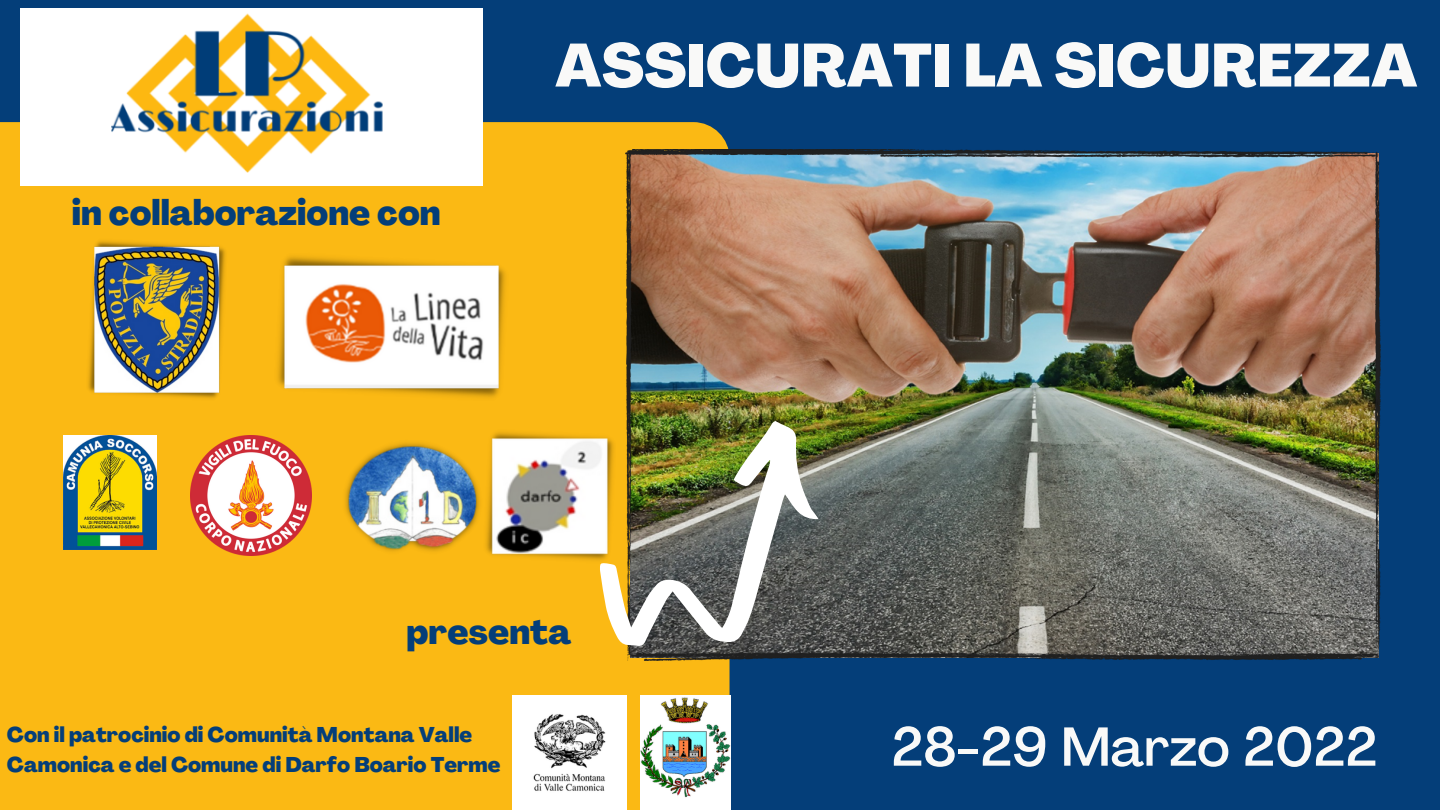
<style>
.page{position:relative;width:1440px;height:810px;background:#043e79}
.page>*{position:absolute;margin:0;border:0;box-sizing:border-box;transform-origin:0 0}
.t1{font:800 60px "Agrandir";color:#f9f9f8}
.t2{font:500 54px "Agrandir";color:#f9f9f8}
.t3{font:800 35px "Agrandir";color:#043e79}
.t4{font:800 21px/29.2px "Agrandir";color:#043e79}
</style>
<div class="page">
<div style="left:0;top:122px;width:730px;height:688px;background:#fbb914"></div>
<img style="left:20px;top:8px;width:462px;height:177px">
<img style="left:482px;top:427px;width:118px;height:137px">
<img style="left:274px;top:251px;width:235px;height:151px">
<img style="left:626px;top:150px;width:754px;height:510px">
<img style="left:600px;top:421px;width:219px;height:225px">
<img style="left:341px;top:438px;width:141px;height:116px">
<img style="left:86px;top:238px;width:142px;height:164px">
<img style="left:191px;top:435px;width:121px;height:121px">
<img style="left:63px;top:435px;width:94px;height:115px">
<img style="left:513px;top:696px;width:113px;height:113px">
<img style="left:641px;top:696px;width:89px;height:114px">
<p class="t3" style="left:72px;top:199px;width:370px">in collaborazione con</p>
<p class="t1" style="left:555px;top:42px;width:864px">ASSICURATI LA SICUREZZA</p>
<p class="t3" style="left:406px;top:618px;width:166px">presenta</p>
<p class="t4" style="left:7px;top:723px;width:495px">Con il patrocinio di Comunità Montana Valle<br>Camonica e del Comune di Darfo Boario Terme</p>
<p class="t2" style="left:892px;top:725px;width:488px">28-29 Marzo 2022</p>
</div>
